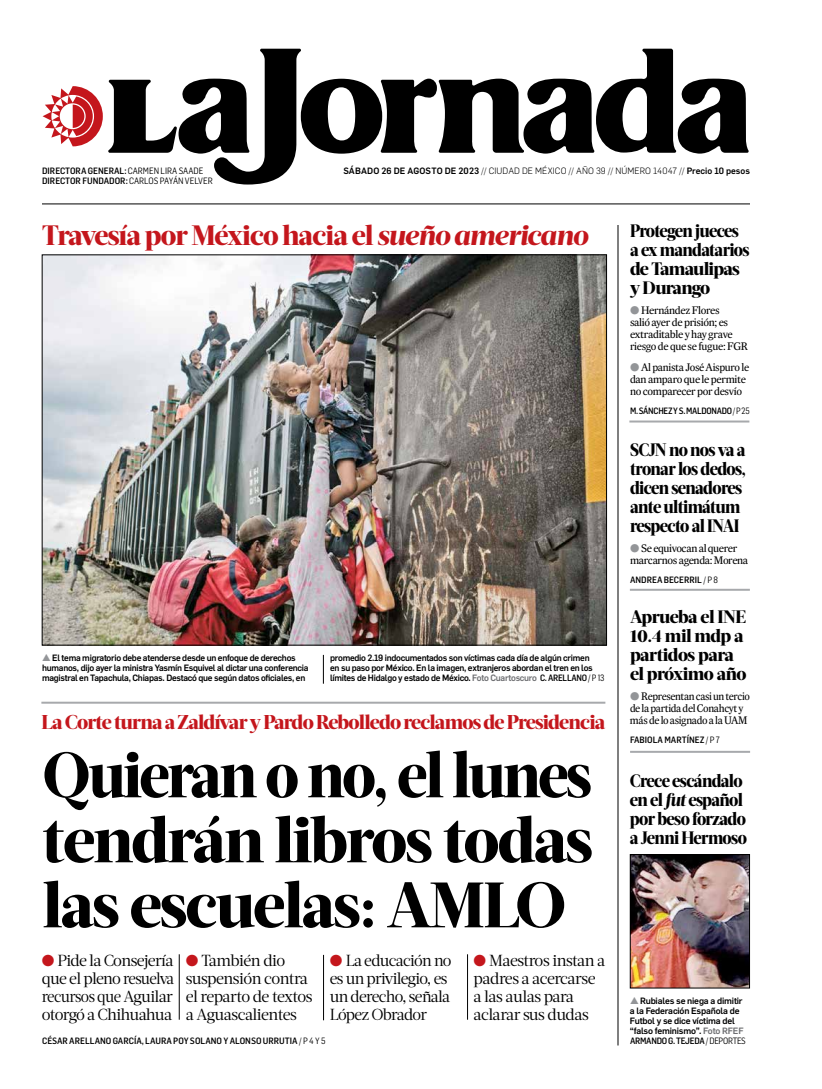
<style>
.page{position:relative;width:822px;height:1089px;background:#fff}
.page>*{position:absolute;margin:0;border:0;box-sizing:border-box;transform-origin:0 0}
.t1{font:800 64px/65px "Acta Headline";letter-spacing:-.03em;color:#000;text-align:justify;scale:.94 1}
.t2{font:800 28px "Acta Headline";letter-spacing:-.03em;color:#c4161c}
.t3{font:800 20px "Acta Headline";letter-spacing:-.04em;color:#c4161c}
.t4{font:800 18px/19px "Acta Headline";letter-spacing:-.04em;color:#000;scale:.92 1}
.t5{font:800 18px/19px "Acta Headline";letter-spacing:-.04em;color:#000}
.t6{font:16px/18px "Acta Deck";letter-spacing:-.04em;color:#000}
.t7{font:11px/12px "Expresso Tx";letter-spacing:-.035em;color:#000}
.t8{font:11px/12px "Expresso Tx";letter-spacing:-.035em;color:#000;scale:.96 1}
.t9{font:500 9px/10px "Flama";letter-spacing:-.03em;color:#000}
.t10{font:500 9px "Flama Semicond";color:#000}
.t11{font:300 9px "Flama";letter-spacing:.01em;color:#000}
.t12{font:500 9px "Flama Semicond";letter-spacing:-.03em;color:#000;scale:.96 1}
.t13{font:500 9px "Flama Semicond";letter-spacing:-.03em;color:#000}
.s1{font-weight:400}
.s2{font-weight:500}
.s3{font-style:italic}
.s4{color:#939598}
.s5{color:#6d6e71}
.s6{font-family:"Flama Semicond"}
.s7{font-family:"Flama Semicond";font-weight:400}
.s8{color:#c4161c}
</style>
<div class="page">
<svg style="left:43px;top:49px;width:706px;height:136px"></svg>
<hr style="left:618px;top:225px;width:1px;height:821px;background:#000">
<img style="left:44px;top:257px;width:561px;height:386px">
<hr style="left:42px;top:204px;width:708px;height:1px;background:#000">
<hr style="left:629px;top:421px;width:120px;height:2px;background:#a7a9ac">
<hr style="left:630px;top:589px;width:120px;height:2px;background:#a7a9ac">
<hr style="left:41px;top:702px;width:564px;height:2px;background:#a7a9ac">
<hr style="left:630px;top:751px;width:120px;height:2px;background:#a7a9ac">
<img style="left:632px;top:856px;width:116px;height:130px">
<div style="left:630px;top:854px;width:120px;height:134px;border:1px solid #000"></div>
<svg style="left:323px;top:655px;width:1px;height:29px"></svg>
<hr style="left:179px;top:954px;width:1px;height:66px;background:#000">
<hr style="left:323px;top:955px;width:1px;height:65px;background:#000">
<hr style="left:467px;top:954px;width:1px;height:66px;background:#000">
<p class="t10" style="left:42px;top:165px;width:163px">DIRECTORA GENERAL: <span class="s1">CARMEN LIRA SAADE</span></p>
<p class="t11" style="left:343px;top:164px;width:408px"><span class="s2">SÁBADO 26 DE AGOSTO DE 2023</span> // CIUDAD DE MÉXICO // AÑO 39 // NÚMERO 14047 // <span class="s2">Precio 10 pesos</span></p>
<p class="t10" style="left:42px;top:175px;width:172px">DIRECTOR FUNDADOR: <span class="s1">CARLOS PAYÁN VELVER</span></p>
<h2 class="t2" style="left:42px;top:219px;width:548px">Travesía por México hacia el <span class="s3">sueño americano</span></h2>
<p class="t9" style="left:42px;top:653px;width:268px"><span class="s4">▲</span> El tema migratorio debe atenderse desde un enfoque de derechos humanos, dijo ayer la ministra Yasmín Esquivel al dictar una conferencia magistral en Tapachula, Chiapas. Destacó que según datos oficiales, en</p>
<p class="t9" style="left:330px;top:652px;width:276px">promedio 2.19 indocumentados son víctimas cada día de algún crimen<br>en su paso por México. En la imagen, extranjeros abordan el tren en los límites de Hidalgo y estado de México. <span class="s5">Foto Cuartoscuro</span> <span class="s6">C. ARELLANO</span> <span class="s7">/ P 13</span></p>
<h3 class="t3" style="left:41px;top:711px;width:565px">La Corte turna a Zaldívar y Pardo Rebolledo reclamos de Presidencia</h3>
<h1 class="t1" style="left:42px;top:743px;width:587px">Quieran o no, el lunes tendrán libros todas las escuelas: AMLO</h1>
<h3 class="t6" style="left:42px;top:952px;width:134px;text-align:justify"><span class="s8">●</span> Pide la Consejería que el pleno resuelva recursos que Aguilar otorgó a Chihuahua</h3>
<h3 class="t6" style="left:186px;top:952px;width:128px"><span class="s8">●</span> También dio suspensión contra el reparto de textos a Aguascalientes</h3>
<h3 class="t6" style="left:330px;top:952px;width:123px"><span class="s8">●</span> La educación no es un privilegio, es un derecho, señala<br>López Obrador</h3>
<h3 class="t6" style="left:474px;top:952px;width:133px"><span class="s8">●</span> Maestros instan a padres a acercarse a las aulas para aclarar sus dudas</h3>
<p class="t10" style="left:42px;top:1035px;width:285px">CÉSAR ARELLANO GARCÍA, LAURA POY SOLANO Y ALONSO URRUTIA <span class="s1">/ P 4 Y 5</span></p>
<h3 class="t4" style="left:630px;top:222px;width:132px">Protegen jueces a ex mandatarios de Tamaulipas y Durango</h3>
<p class="t7" style="left:630px;top:304px;width:120px"><span class="s4">●</span> Hernández Flores<br>salió ayer de prisión; es extraditable y hay grave riesgo de que se fugue: FGR</p>
<p class="t7" style="left:630px;top:361px;width:121px"><span class="s4">●</span> Al panista José Aispuro le dan amparo que le permite no comparecer por desvío</p>
<p class="t12" style="left:630px;top:405px;width:126px">M. SÁNCHEZ Y S. MALDONADO <span class="s1">/ P 25</span></p>
<h3 class="t4" style="left:630px;top:440px;width:128px">SCJN no nos va a tronar los dedos, dicen senadores ante ultimátum respecto al INAI</h3>
<p class="t7" style="left:630px;top:542px;width:120px"><span class="s4">●</span> Se equivocan al querer marcarnos agenda: Morena</p>
<p class="t10" style="left:630px;top:574px;width:90px">ANDREA BECERRIL <span class="s1">/ P 8</span></p>
<h3 class="t5" style="left:630px;top:608px;width:118px">Aprueba el INE<br>10.4 mil mdp a partidos para el próximo año</h3>
<p class="t8" style="left:630px;top:690px;width:126px"><span class="s4">●</span> Representan casi un tercio de la partida del Conahcyt y más de lo asignado a la UAM</p>
<p class="t10" style="left:630px;top:734px;width:92px">FABIOLA MARTÍNEZ <span class="s1">/ P 7</span></p>
<h3 class="t4" style="left:630px;top:772px;width:129px">Crece escándalo en el <span class="s3">fut</span> español por beso forzado a Jenni Hermoso</h3>
<p class="t9" style="left:630px;top:995px;width:115px"><span class="s4">▲</span> Rubiales se niega a dimitir a la Federación Española de<br>Futbol y se dice víctima del “falso feminismo”. <span class="s5">Foto RFEF</span></p>
<p class="t13" style="left:630px;top:1035px;width:117px">ARMANDO G. TEJEDA <span class="s1">/ DEPORTES</span></p>
</div>
